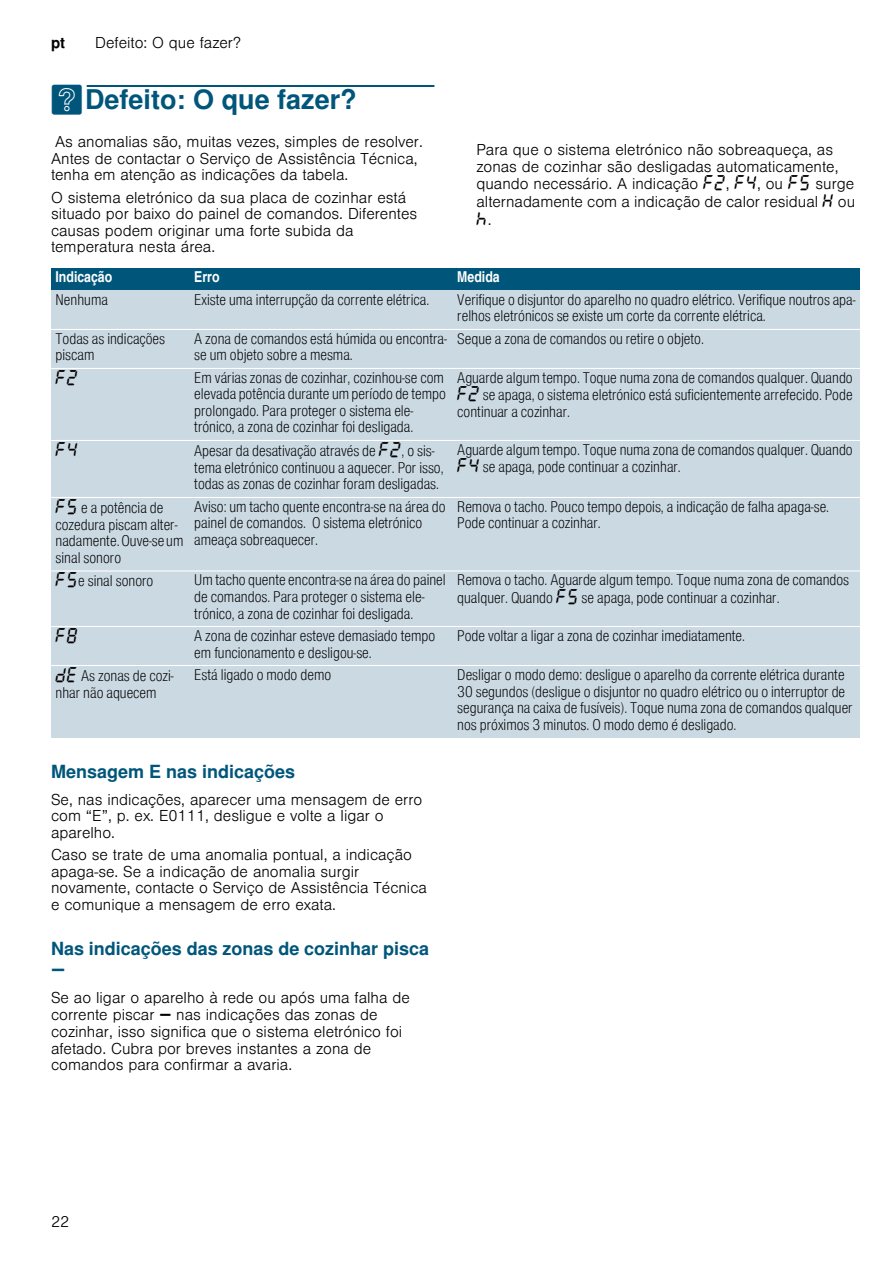
<style>
.page{position:relative;width:893px;height:1263px;background:#fff}
.page>*{position:absolute;margin:0;border:0;box-sizing:border-box;transform-origin:0 0}
.t1{font:700 27px "Nimbus San L";color:#00567a}
.t2{font:19.5px "BSH Symb Gaggenau";color:#00567a}
.t3{font:700 18px "Nimbus San L";color:#00567a}
.t4{font:16.5px "BSH Symb All";color:#000}
.t5{font:15px/16.5px "Nimbus San L Lig Con";color:#000}
.t6{font:300 15px/16.5px "Nimbus San L";color:#000}
.t7{font:15px "Nimbus San L Bol Con";color:#fff}
.t8{font:700 15px "Nimbus San L";color:#000}
.s1{font-family:"BSH Symb PG2";font-weight:400}
.s2{font-family:"BSH Symb All";font-weight:400;font-size:16.5px}
.s3{font-family:"Nimbus San L";font-weight:300;font-size:15px}
.s4{font-family:"BSH Symb All";font-size:16.5px}
.s5{font-family:"BSH Symb Gaggenau";font-weight:400;font-size:16.5px}
</style>
<div class="page">
<div style="left:87px;top:85px;width:347px;height:2px;border:1px solid #00567a"></div>
<div style="left:51px;top:268px;width:139px;height:22px;background:#00567a"></div>
<div style="left:190px;top:268px;width:263px;height:22px;background:#00567a"></div>
<div style="left:453px;top:268px;width:407px;height:22px;background:#00567a"></div>
<div style="left:51px;top:290px;width:139px;height:39px;background:#cbd9e3"></div>
<div style="left:190px;top:290px;width:263px;height:39px;background:#cbd9e3"></div>
<div style="left:453px;top:290px;width:407px;height:39px;background:#cbd9e3"></div>
<div style="left:51px;top:329px;width:139px;height:39px;background:#cbd9e3"></div>
<div style="left:190px;top:329px;width:263px;height:39px;background:#cbd9e3"></div>
<div style="left:453px;top:329px;width:407px;height:39px;background:#cbd9e3"></div>
<div style="left:51px;top:368px;width:139px;height:72px;background:#cbd9e3"></div>
<div style="left:190px;top:368px;width:263px;height:72px;background:#cbd9e3"></div>
<div style="left:453px;top:368px;width:407px;height:72px;background:#cbd9e3"></div>
<div style="left:51px;top:440px;width:139px;height:57px;background:#cbd9e3"></div>
<div style="left:190px;top:440px;width:263px;height:57px;background:#cbd9e3"></div>
<div style="left:453px;top:440px;width:407px;height:57px;background:#cbd9e3"></div>
<div style="left:51px;top:497px;width:139px;height:74px;background:#cbd9e3"></div>
<div style="left:190px;top:497px;width:263px;height:74px;background:#cbd9e3"></div>
<div style="left:453px;top:497px;width:407px;height:74px;background:#cbd9e3"></div>
<div style="left:51px;top:571px;width:139px;height:55px;background:#cbd9e3"></div>
<div style="left:190px;top:571px;width:263px;height:55px;background:#cbd9e3"></div>
<div style="left:453px;top:571px;width:407px;height:55px;background:#cbd9e3"></div>
<div style="left:51px;top:626px;width:139px;height:39px;background:#cbd9e3"></div>
<div style="left:190px;top:626px;width:263px;height:39px;background:#cbd9e3"></div>
<div style="left:453px;top:626px;width:407px;height:39px;background:#cbd9e3"></div>
<div style="left:51px;top:665px;width:139px;height:72px;background:#cbd9e3"></div>
<div style="left:190px;top:665px;width:263px;height:72px;background:#cbd9e3"></div>
<div style="left:453px;top:665px;width:407px;height:72px;background:#cbd9e3"></div>
<hr style="left:51px;top:329px;width:809px;height:1px;background:#fff">
<hr style="left:51px;top:368px;width:809px;height:1px;background:#fff">
<hr style="left:51px;top:440px;width:809px;height:1px;background:#fff">
<hr style="left:51px;top:497px;width:809px;height:1px;background:#fff">
<hr style="left:51px;top:570px;width:809px;height:1px;background:#fff">
<hr style="left:51px;top:626px;width:809px;height:1px;background:#fff">
<hr style="left:51px;top:665px;width:809px;height:1px;background:#fff">
<p class="t8" style="left:51px;top:34px;width:16px">pt</p>
<p class="t6" style="left:95px;top:33px;width:147px">Defeito: O que fazer?</p>
<h1 class="t1" style="left:51px;top:83px;width:307px"><span class="s1">3</span>Defeito: O que fazer?</h1>
<p class="t6" style="left:51px;top:132px;width:373px">As anomalias são, muitas vezes, simples de resolver.<br>Antes de contactar o Serviço de Assistência Técnica, tenha em atenção as indicações da tabela.</p>
<p class="t6" style="left:51px;top:188px;width:367px">O sistema eletrónico da sua placa de cozinhar está situado por baixo do painel de comandos. Diferentes causas podem originar uma forte subida da temperatura nesta área.</p>
<p class="t6" style="left:476px;top:140px;width:380px;line-height:17.4px">Para que o sistema eletrónico não sobreaqueça, as zonas de cozinhar são desligadas automaticamente, quando necessário. A indicação <span class="s2">”ƒ</span>, <span class="s2">”…</span>, ou <span class="s2">”†</span> surge alternadamente com a indicação de calor residual <span class="s2">•</span> ou</p>
<p class="t4" style="left:476px;top:210px;width:17px">œ<span class="s3">.</span></p>
<p class="t7" style="left:56px;top:268px;width:58px">Indicação</p>
<p class="t7" style="left:194px;top:268px;width:27px">Erro</p>
<p class="t7" style="left:457px;top:268px;width:44px">Medida</p>
<p class="t5" style="left:56px;top:291px;width:54px">Nenhuma</p>
<p class="t5" style="left:194px;top:291px;width:236px">Existe uma interrupção da corrente elétrica.</p>
<p class="t5" style="left:457px;top:291px;width:400px">Verifique o disjuntor do aparelho no quadro elétrico. Verifique noutros apa&shy;relhos eletrónicos se existe um corte da corrente elétrica.</p>
<p class="t5" style="left:56px;top:330px;width:111px">Todas as indicações piscam</p>
<p class="t5" style="left:194px;top:330px;width:254px">A zona de comandos está húmida ou encontra&shy;se um objeto sobre a mesma.</p>
<p class="t5" style="left:457px;top:330px;width:248px">Seque a zona de comandos ou retire o objeto.</p>
<p class="t4" style="left:56px;top:369px;width:24px">”ƒ</p>
<p class="t5" style="left:194px;top:369px;width:253px">Em várias zonas de cozinhar, cozinhou-se com elevada potência durante um período de tempo prolongado. Para proteger o sistema ele&shy;trónico, a zona de cozinhar foi desligada.</p>
<p class="t5" style="left:457px;top:368px;width:397px;line-height:17.2px;text-align:justify">Aguarde algum tempo. Toque numa zona de comandos qualquer. Quando <span class="s4">”ƒ</span> se apaga, o sistema eletrónico está suficientemente arrefecido. Pode continuar a cozinhar.</p>
<p class="t4" style="left:56px;top:441px;width:24px">”…</p>
<p class="t5" style="left:194px;top:442px;width:251px">Apesar da desativação através de <span class="s4">”ƒ</span>, o sis&shy;tema eletrónico continuou a aquecer. Por isso, todas as zonas de cozinhar foram desligadas.</p>
<p class="t5" style="left:457px;top:440px;width:397px;line-height:17.5px">Aguarde algum tempo. Toque numa zona de comandos qualquer. Quando <span class="s4">”…</span> se apaga, pode continuar a cozinhar.</p>
<p class="t5" style="left:56px;top:499px;width:129px"><span class="s4">”†</span> e a potência de cozedura piscam alter&shy;nadamente. Ouve-se um sinal sonoro</p>
<p class="t5" style="left:194px;top:498px;width:253px">Aviso: um tacho quente encontra-se na área do painel de comandos. O sistema eletrónico ameaça sobreaquecer.</p>
<p class="t5" style="left:457px;top:498px;width:373px">Remova o tacho. Pouco tempo depois, a indicação de falha apaga-se.<br>Pode continuar a cozinhar.</p>
<p class="t5" style="left:56px;top:572px;width:99px"><span class="s4">”†</span>e sinal sonoro</p>
<p class="t5" style="left:194px;top:571px;width:253px">Um tacho quente encontra-se na área do painel de comandos. Para proteger o sistema ele&shy;trónico, a zona de cozinhar foi desligada.</p>
<p class="t5" style="left:457px;top:571px;width:393px;line-height:17.5px">Remova o tacho. Aguarde algum tempo. Toque numa zona de comandos qualquer. Quando <span class="s4">”†</span> se apaga, pode continuar a cozinhar.</p>
<p class="t4" style="left:56px;top:627px;width:24px">”‰</p>
<p class="t5" style="left:194px;top:627px;width:242px">A zona de cozinhar esteve demasiado tempo em funcionamento e desligou-se.</p>
<p class="t5" style="left:457px;top:627px;width:289px">Pode voltar a ligar a zona de cozinhar imediatamente.</p>
<p class="t5" style="left:56px;top:667px;width:120px;line-height:17px"><span class="s4">š“</span> As zonas de cozi&shy;nhar não aquecem</p>
<p class="t5" style="left:194px;top:666px;width:138px">Está ligado o modo demo</p>
<p class="t5" style="left:457px;top:666px;width:397px">Desligar o modo demo: desligue o aparelho da corrente elétrica durante 30 segundos (desligue o disjuntor no quadro elétrico ou o interruptor de segurança na caixa de fusíveis). Toque numa zona de comandos qualquer nos próximos 3 minutos. O modo demo é desligado.</p>
<p class="t3" style="left:51px;top:760px;width:246px">Mensagem E nas indicações</p>
<p class="t6" style="left:51px;top:789px;width:373px">Se, nas indicações, aparecer uma mensagem de erro com “E”, p. ex. E0111, desligue e volte a ligar o aparelho.</p>
<p class="t6" style="left:51px;top:845px;width:377px">Caso se trate de uma anomalia pontual, a indicação apaga-se. Se a indicação de anomalia surgir novamente, contacte o Serviço de Assistência Técnica e comunique a mensagem de erro exata.</p>
<p class="t3" style="left:51px;top:937px;width:379px">Nas indicações das zonas de cozinhar pisca</p>
<h2 class="t2" style="left:51px;top:958px;width:16px">A</h2>
<p class="t6" style="left:51px;top:987px;width:360px">Se ao ligar o aparelho à rede ou após uma falha de corrente piscar <span class="s5">A</span> nas indicações das zonas de cozinhar, isso significa que o sistema eletrónico foi afetado. Cubra por breves instantes a zona de comandos para confirmar a avaria.</p>
<p class="t6" style="left:51px;top:1212px;width:20px">22</p>
</div>
